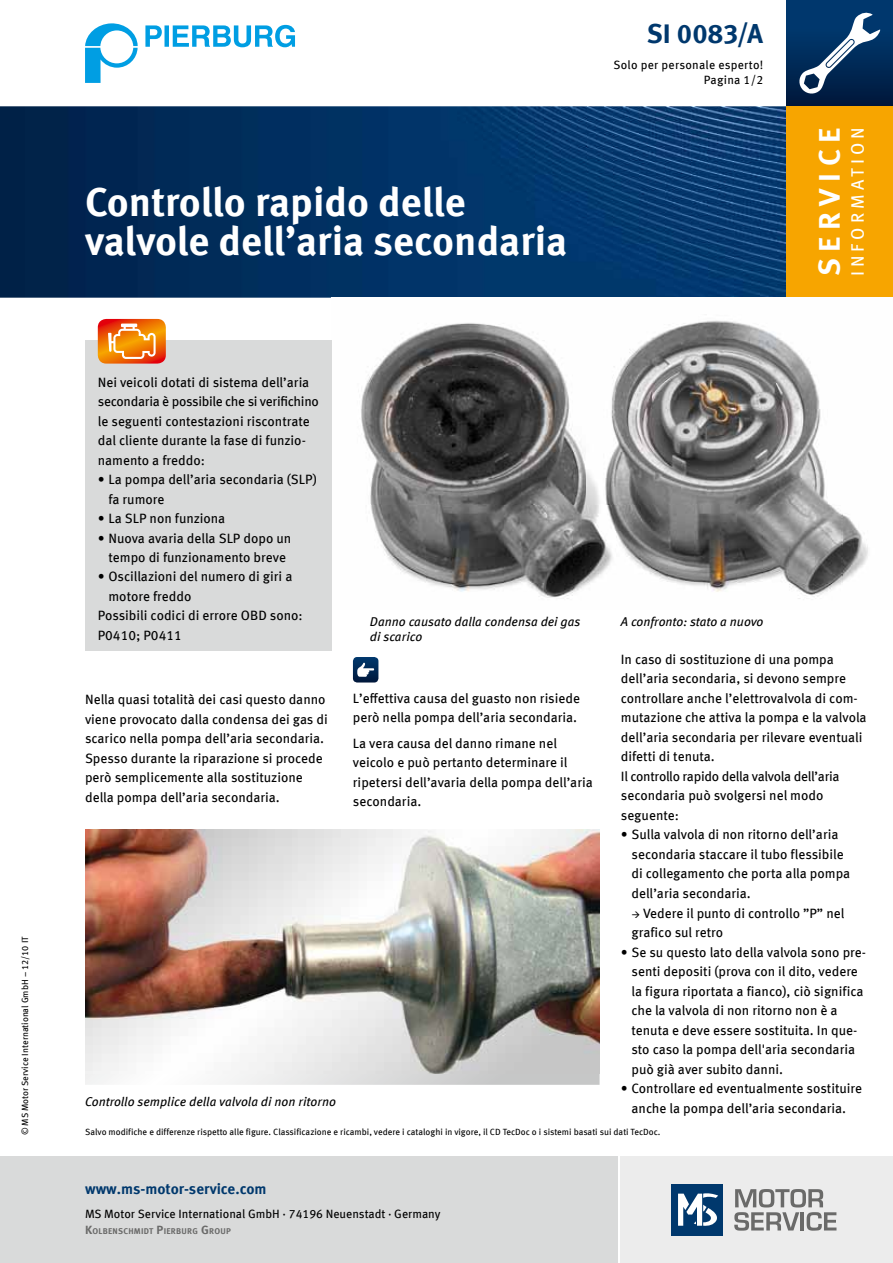
<style>
.page{position:relative;width:893px;height:1263px;background:#fff}
.page>*{position:absolute;margin:0;border:0;box-sizing:border-box;transform-origin:0 0}
.t1{font:700 40.5px/39px "Meta OFC";color:#fff}
.t2{font:700 30px "Meta OFC";letter-spacing:.225em;color:#fff}
.t3{font:700 27px "Meta OFC";color:#00386d}
.t4{font:18px "Meta OFC";letter-spacing:.225em;color:#fff}
.t5{font:700 15px "Meta OFC";color:#00386d}
.t6{font:13.5px/19.5px "Meta OFC";color:#000}
.t7{font:italic 12.75px "Meta OFC";color:#000}
.t8{font:12px "Meta OFC";color:#000}
.t9{font:12px/15px "Meta OFC";letter-spacing:.02em;color:#000;text-align:right}
.t10{font:9px "Meta OFC";color:#000}
.t11{font:700 8.4px "Meta OFC";letter-spacing:.03em;color:#6a6a69}
.s1{font-size:12px}
</style>
<div class="page">
<img style="left:0;top:106px;width:787px;height:192px">
<div style="left:621px;top:1157px;width:272px;height:106px;background:#ececec"></div>
<div style="left:0;top:1157px;width:617px;height:106px;background:#d9dada"></div>
<div style="left:672px;top:1184px;width:51px;height:51px;background:#00386d"></div>
<svg style="left:678px;top:1193px;width:40px;height:33px"></svg>
<svg style="left:734px;top:1189px;width:102px;height:42px"></svg>
<svg style="left:85px;top:23px;width:53px;height:60px"></svg>
<svg style="left:145px;top:25px;width:150px;height:22px"></svg>
<div style="left:787px;top:0;width:106px;height:106px;background:linear-gradient(to bottom,#003e78,#001a3f)"></div>
<svg style="left:798px;top:12px;width:82px;height:83px"></svg>
<div style="left:787px;top:106px;width:106px;height:192px;background:#f7a500"></div>
<img style="left:361px;top:320px;width:507px;height:279px">
<svg style="left:85px;top:1074px;width:515px;height:11px"></svg>
<img style="left:85px;top:830px;width:515px;height:244px">
<div style="left:85px;top:340px;width:247px;height:311px;background:#d9dada"></div>
<svg style="left:98px;top:319px;width:68px;height:45px;background:#ef812b"></svg>
<svg style="left:353px;top:657px;width:25px;height:25px"></svg>
<p class="t10" style="left:19px;top:1135px;width:200px;rotate:-90deg">© MS Motor Service International GmbH – 12/10 IT</p>
<h3 class="t3" style="left:647px;top:16px;width:118px">SI 0083/A</h3>
<h1 class="t1" style="left:85px;top:183px;width:484px">Controllo rapido delle valvole dell’aria secondaria</h1>
<p class="t9" style="left:613px;top:57px;width:151px">Solo per personale esperto!<br>Pagina 1/2</p>
<p class="t6" style="left:98px;top:372px;width:223px">Nei veicoli dotati di sistema dell’aria secondaria è possibile che si verifichino le seguenti contestazioni riscontrate dal cliente durante la fase di funzio&shy;namento a freddo:</p>
<p class="t6" style="left:108px;top:470px;width:210px;text-indent:-11px">• La pompa dell’aria secondaria (SLP) fa rumore</p>
<p class="t6" style="left:98px;top:509px;width:129px">• La SLP non funziona</p>
<p class="t6" style="left:98px;top:528px;width:195px;text-align:center">• Nuova avaria della SLP dopo un tempo di funzionamento breve</p>
<p class="t6" style="left:98px;top:567px;width:196px">• Oscillazioni del numero di giri a</p>
<p class="t6" style="left:108px;top:587px;width:85px">motore freddo</p>
<p class="t6" style="left:98px;top:606px;width:207px">Possibili codici di errore OBD sono:</p>
<p class="t6" style="left:98px;top:626px;width:85px">P0410; P0411</p>
<p class="t7" style="left:370px;top:614px;width:212px">Danno causato dalla condensa dei gas</p>
<p class="t7" style="left:621px;top:614px;width:144px">A confronto: stato a nuovo</p>
<p class="t7" style="left:370px;top:629px;width:54px">di scarico</p>
<h2 class="t2" style="left:810px;top:276px;width:150px;rotate:-90deg">SERVICE</h2>
<h3 class="t4" style="left:846px;top:276px;width:150px;rotate:-90deg">INFORMATION</h3>
<p class="t6" style="left:85px;top:690px;width:244px">Nella quasi totalità dei casi questo danno viene provocato dalla condensa dei gas di scarico nella pompa dell’aria secondaria.<br>Spesso durante la riparazione si procede però semplicemente alla sostituzione della pompa dell’aria secondaria.</p>
<p class="t6" style="left:353px;top:688px;width:229px">L’effettiva causa del guasto non risiede però nella pompa dell’aria secondaria.</p>
<p class="t6" style="left:353px;top:733px;width:241px">La vera causa del danno rimane nel veicolo e può pertanto determinare il ripetersi dell’avaria della pompa dell’aria secondaria.</p>
<p class="t7" style="left:85px;top:1094px;width:252px">Controllo semplice della valvola di non ritorno</p>
<p class="t6" style="left:621px;top:650px;width:247px">In caso di sostituzione di una pompa dell’aria secondaria, si devono sempre controllare anche l’elettrovalvola di com&shy;mutazione che attiva la pompa e la valvola dell’aria secondaria per rilevare eventuali difetti di tenuta.<br>Il controllo rapido della valvola dell’aria secondaria può svolgersi nel modo seguente:</p>
<p class="t6" style="left:631px;top:825px;width:220px;text-indent:-11px">• Sulla valvola di non ritorno dell’aria secondaria staccare il tubo flessibile di collegamento che porta alla pompa dell’aria secondaria.</p>
<p class="t6" style="left:631px;top:903px;width:215px">→ Vedere il punto di controllo ”P” nel grafico sul retro</p>
<p class="t6" style="left:631px;top:942px;width:236px;text-indent:-11px">• Se su questo lato della valvola sono pre&shy;senti depositi (prova con il dito, vedere la figura riportata a fianco), ciò significa che la valvola di non ritorno non è a tenuta e deve essere sostituita. In que&shy;sto caso la pompa dell'aria secondaria può già aver subito danni.</p>
<p class="t6" style="left:621px;top:1078px;width:243px;text-align:center">• Controllare ed eventualmente sostituire anche la pompa dell’aria secondaria.</p>
<p class="t10" style="left:85px;top:1127px;width:577px">Salvo modifiche e differenze rispetto alle figure. Classificazione e ricambi, vedere i cataloghi in vigore, il CD TecDoc o i sistemi basati sui dati TecDoc.</p>
<p class="t5" style="left:85px;top:1179px;width:183px">www.ms-motor-service.com</p>
<p class="t8" style="left:85px;top:1206px;width:357px">MS Motor Service International GmbH · 74196 Neuenstadt · Germany</p>
<p class="t11" style="left:85px;top:1226px;width:147px"><span class="s1">K</span>OLBENSCHMIDT <span class="s1">P</span>IERBURG <span class="s1">G</span>ROUP</p>
</div>
